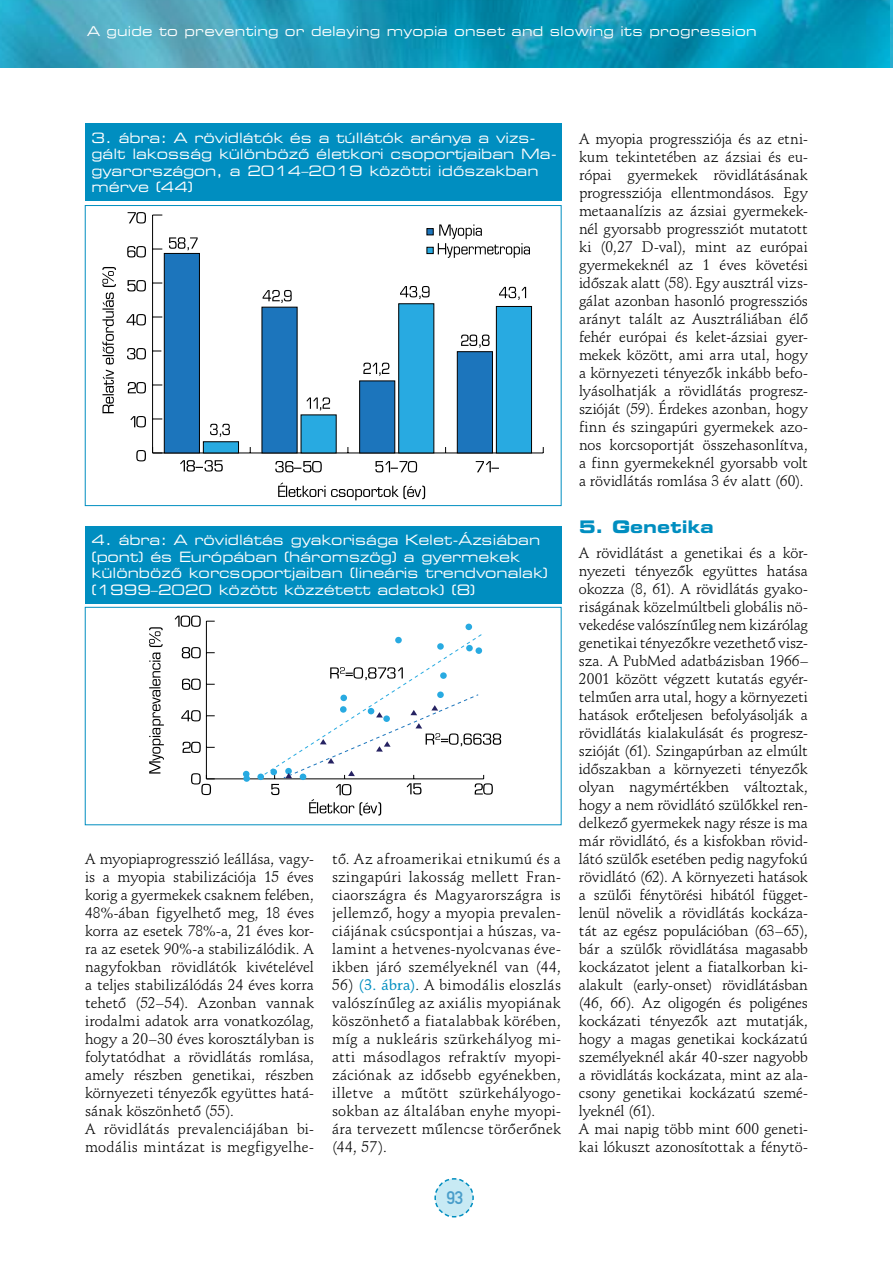
<style>
.page{position:relative;width:893px;height:1263px;background:#fff}
.page>*{position:absolute;margin:0;border:0;box-sizing:border-box;transform-origin:0 0}
.t1{font:18px "DIN Mittelschrift Alt PFL";color:#4a9eca}
.t2{font:700 17.25px "Square 721 Ex PFL";color:#008ec0}
.t3{font:15px/18px "Schneidler PFL";letter-spacing:-.005em;color:#000;text-align:justify}
.t4{font:14.25px/16.5px "Square 721 Ex PFL";color:#fff}
.t5{font:13.5px "Square 721 Ex PFL";letter-spacing:.015em;color:#fff}
.s1{font-family:"Schneidler Md PFL";color:#008ec0}
</style>
<div class="page">
<img style="left:1px;top:0;width:890px;height:68px">
<svg style="left:434px;top:1178px;width:40px;height:40px"></svg>
<img style="left:891px;top:0;width:2px;height:68px">
<img style="left:0;top:0;width:1px;height:68px">
<hr style="left:153px;top:453px;width:390px;height:1px;background:#000">
<svg style="left:136px;top:450px;width:10px;height:11px"></svg>
<svg style="left:130px;top:416px;width:16px;height:11px"></svg>
<svg style="left:128px;top:382px;width:18px;height:11px"></svg>
<svg style="left:127px;top:348px;width:19px;height:11px"></svg>
<svg style="left:127px;top:314px;width:19px;height:11px"></svg>
<svg style="left:127px;top:280px;width:19px;height:11px"></svg>
<svg style="left:127px;top:246px;width:19px;height:11px"></svg>
<svg style="left:128px;top:212px;width:18px;height:11px"></svg>
<hr style="left:152px;top:215px;width:1px;height:238px;background:#000">
<svg style="left:152px;top:447px;width:10px;height:7px"></svg>
<div style="left:203px;top:441px;width:36px;height:12px;background:#28aae1"></div>
<div style="left:301px;top:414px;width:36px;height:39px;background:#28aae1"></div>
<div style="left:398px;top:303px;width:36px;height:150px;background:#28aae1;border:1px solid #000"></div>
<div style="left:496px;top:306px;width:36px;height:147px;background:#28aae1;border:1px solid #000"></div>
<div style="left:164px;top:253px;width:36px;height:200px;background:#1c75bc;border:1px solid #000"></div>
<div style="left:262px;top:307px;width:35px;height:146px;background:#1c75bc"></div>
<div style="left:359px;top:380px;width:36px;height:73px;background:#1c75bc;border:1px solid #000"></div>
<div style="left:457px;top:351px;width:36px;height:102px;background:#1c75bc;border:1px solid #000"></div>
<svg style="left:278px;top:482px;width:147px;height:18px"></svg>
<svg style="left:180px;top:460px;width:43px;height:12px"></svg>
<svg style="left:275px;top:461px;width:47px;height:11px"></svg>
<svg style="left:375px;top:461px;width:42px;height:11px"></svg>
<svg style="left:476px;top:461px;width:23px;height:11px"></svg>
<svg style="left:210px;top:424px;width:20px;height:13px"></svg>
<svg style="left:169px;top:237px;width:29px;height:13px"></svg>
<div style="left:427px;top:228px;width:7px;height:7px;background:#1c75bc;border:1px solid #000"></div>
<div style="left:427px;top:247px;width:7px;height:7px;background:#28aae1;border:1px solid #000"></div>
<svg style="left:438px;top:224px;width:92px;height:34px"></svg>
<svg style="left:306px;top:397px;width:24px;height:13px"></svg>
<svg style="left:263px;top:290px;width:29px;height:13px"></svg>
<svg style="left:400px;top:286px;width:30px;height:13px"></svg>
<svg style="left:363px;top:363px;width:26px;height:13px"></svg>
<svg style="left:499px;top:287px;width:27px;height:13px"></svg>
<svg style="left:461px;top:335px;width:29px;height:13px"></svg>
<svg style="left:102px;top:267px;width:14px;height:146px"></svg>
<div style="left:85px;top:205px;width:476px;height:301px;border:1px solid #008ec0"></div>
<hr style="left:206px;top:778px;width:278px;height:1px;background:#000">
<hr style="left:206px;top:621px;width:1px;height:158px;background:#000">
<svg style="left:191px;top:773px;width:24px;height:22px"></svg>
<svg style="left:183px;top:742px;width:32px;height:11px"></svg>
<svg style="left:181px;top:710px;width:34px;height:11px"></svg>
<svg style="left:182px;top:679px;width:33px;height:11px"></svg>
<svg style="left:182px;top:647px;width:33px;height:11px"></svg>
<svg style="left:175px;top:615px;width:40px;height:12px"></svg>
<svg style="left:149px;top:627px;width:15px;height:146px"></svg>
<svg style="left:243px;top:771px;width:6px;height:6px"></svg>
<div style="left:243px;top:775px;width:7px;height:7px;background:#28aae1;border-radius:50%"></div>
<div style="left:257px;top:773px;width:7px;height:7px;background:#28aae1;border-radius:50%"></div>
<div style="left:465px;top:624px;width:7px;height:6px;background:#28aae1;border-radius:50%"></div>
<svg style="left:260px;top:634px;width:241px;height:181px"></svg>
<div style="left:85px;top:607px;width:476px;height:218px;border:1px solid #008ec0"></div>
<div style="left:85px;top:123px;width:476px;height:78px;background:#008ec0"></div>
<div style="left:85px;top:526px;width:476px;height:78px;background:#008ec0"></div>
<p class="t5" style="left:87px;top:23px;width:671px">A guide to preventing or delaying myopia onset and slowing its progression</p>
<p class="t4" style="left:92px;top:129px;width:467px">3. ábra: A rövidlátók és a túllátók aránya a vizs&shy;gált lakosság kü lönböző életkori csoportjaiban Ma&shy;gyarországon, a 2014–2019 közötti időszakban mérve (44)</p>
<p class="t4" style="left:92px;top:532px;width:458px">4. ábra: A rövidlátás gyakorisága Kelet-Ázsiában (pont) és Európában (háromszög) a gyermekek különböző korcsoportjaiban (lineáris trendvonalak) (1999–2020 között közzétett adatok) (8)</p>
<p class="t3" style="left:85px;top:850px;width:230px;text-align:left">A myopiaprogresszió leállása, vagy&shy;is a myopia stabilizációja 15 éves korig a gyermekek csaknem felében, 48%-ában figyelhető meg, 18 éves korra az esetek 78%-a, 21 éves kor&shy;ra az esetek 90%-a stabilizálódik. A nagyfokban rövidlátók kivételével a teljes stabilizálódás 24 éves korra tehető (52–54). Azonban vannak irodalmi adatok arra vonatkozólag, hogy a 20–30 éves korosztályban is folytatódhat a rövidlátás romlása, amely részben genetikai, részben környezeti tényezők együttes hatá&shy;sának köszönhető (55).<br>A rövidlátás prevalenciájában bi&shy;modális mintázat is megfigyelhe-</p>
<p class="t3" style="left:332px;top:850px;width:230px">tő. Az afroamerikai etnikumú és a szingapúri lakosság mellett Fran&shy;ciaországra és Magyarországra is jellemző, hogy a myopia prevalen&shy;ciájának csúcspontjai a húszas, va&shy;lamint a hetvenes-nyolcvanas éve&shy;ikben járó személyeknél van (44,</p>
<p class="t3" style="left:332px;top:976px;width:230px">56) <span class="s1">(3. ábra)</span>. A bimodális eloszlás valószínűleg az axiális myopiának köszönhető a fiatalabbak körében, míg a nukleáris szürkehályog mi&shy;atti másodlagos refraktív myopi&shy;zációnak az idősebb egyénekben, illetve a műtött szürkehályogo&shy;sokban az általában enyhe myopi&shy;ára tervezett műlencse törőerőnek (44, 57).</p>
<p class="t1" style="left:446px;top:1187px;width:18px">93</p>
<p class="t3" style="left:579px;top:130px;width:230px">A myopia progressziója és az etni&shy;kum tekintetében az ázsiai és eu&shy;rópai gyermekek rövidlátásának progressziója ellentmondásos. Egy metaanalízis az ázsiai gyermekek&shy;nél gyorsabb progressziót mutatott ki (0,27 D-val), mint az európai gyermekeknél az 1 éves követési időszak alatt (58). Egy ausztrál vizs&shy;gálat azonban hasonló progressziós arányt talált az Ausztráliában élő fehér európai és kelet-ázsiai gyer&shy;mekek között, ami arra utal, hogy a környezeti tényezők inkább befo&shy;lyásolhatják a rövidlátás progres - szióját (59). Érdekes azonban, hogy finn és szingapúri gyermekek azo&shy;nos korcsoportját összehasonlítva, a finn gyermekeknél gyorsabb volt a rövidlátás romlása 3 év alatt (60).</p>
<p class="t2" style="left:579px;top:516px;width:136px">5. Genetika</p>
<p class="t3" style="left:579px;top:544px;width:230px;text-align:left">A rövidlátást a genetikai és a kör&shy;nyezeti tényezők együttes hatása okozza (8, 61). A rövidlátás gyako&shy;riságának közelmúltbeli globális nö&shy;vekedése valószínűleg nem kizárólag genetikai tényezőkre vezethető vis - sza. A PubMed adatbázisban 1966– 2001 között végzett kutatás egyér&shy;telműen arra utal, hogy a környezeti hatások erőteljesen befolyásolják a rövidlátás kialakulását és progres - szióját (61). Szingapúrban az elmúlt időszakban a környezeti tényezők olyan nagymértékben változtak, hogy a nem rövidlátó szülőkkel ren&shy;delkező gyermekek nagy része is ma már rövidlátó, és a kisfokban rövid&shy;látó szülők esetében pedig nagyfokú rövidlátó (62). A környezeti hatások a szülői fénytörési hibától függet&shy;lenül növelik a rövidlátás kockáza&shy;tát az egész populációban (63–65), bár a szülők rövidlátása magasabb kockázatot jelent a fiatalkorban ki&shy;alakult (early-onset) rövidlátásban (46, 66). Az oligogén és poligénes kockázati tényezők azt mutatják, hogy a magas genetikai kockázatú személyeknél akár 40-szer nagyobb a rövidlátás kockázata, mint az ala&shy;csony genetikai kockázatú szemé&shy;lyeknél (61).<br>A mai napig több mint 600 geneti&shy;kai lókuszt azonosítottak a fénytö-</p>
</div>
